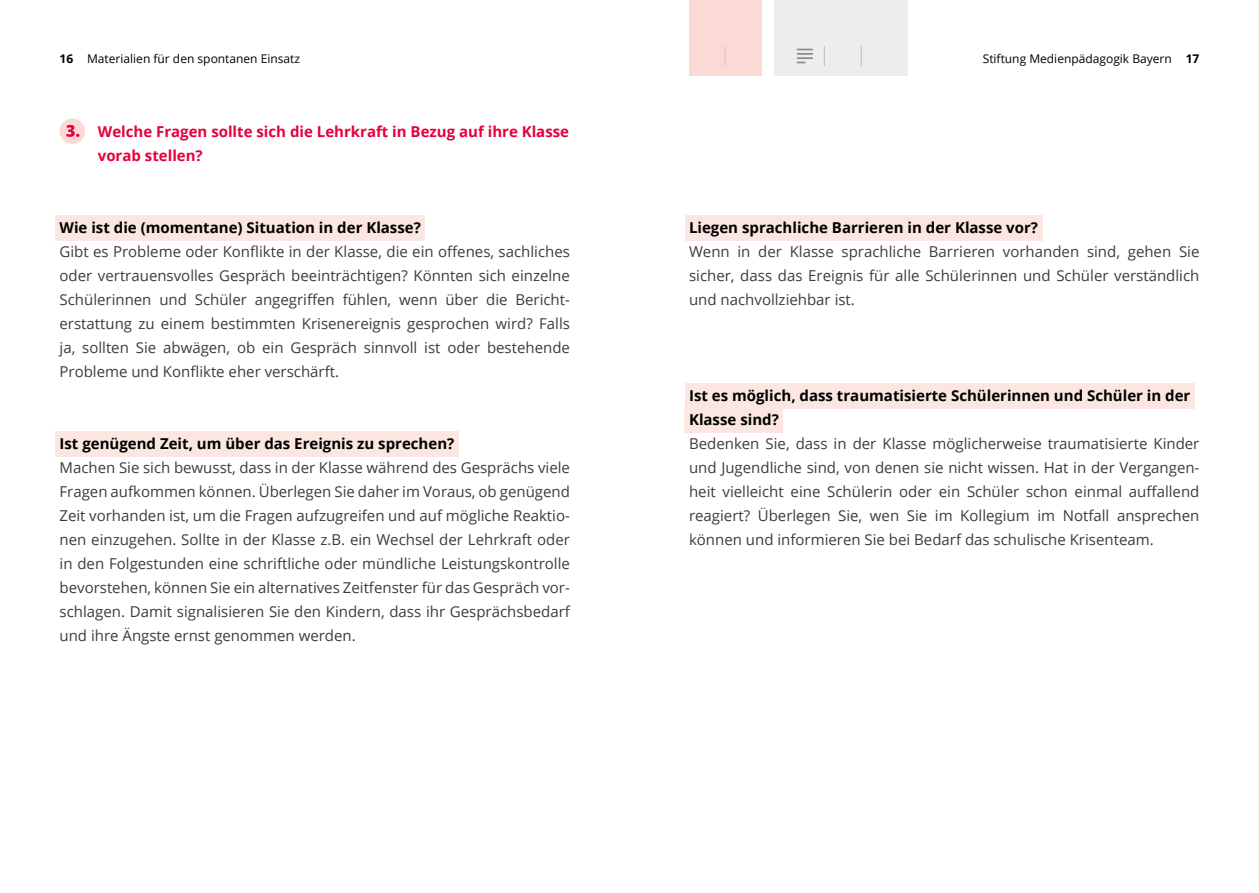
<style>
.page{position:relative;width:1259px;height:893px;background:#fff}
.page>*{position:absolute;margin:0;border:0;box-sizing:border-box;transform-origin:0 0}
.t1{font:15px/24px "Open Sans";color:#3c3c3b;text-align:justify}
.t2{font:700 15px/24px "Open Sans";color:#000}
.t3{font:700 15px/24px "Open Sans";color:#e4013e}
.t4{font:12px "Open Sans";color:#000}
.s1{font-weight:700}
</style>
<div class="page">
<div style="left:689px;top:0;width:72px;height:76px;background:#fbdad5"></div>
<div style="left:774px;top:0;width:134px;height:76px;background:#ededed"></div>
<svg style="left:797px;top:49px;width:16px;height:14px"></svg>
<svg style="left:724px;top:47px;width:2px;height:19px"></svg>
<svg style="left:824px;top:47px;width:1px;height:19px"></svg>
<svg style="left:860px;top:47px;width:2px;height:19px"></svg>
<div style="left:55px;top:215px;width:370px;height:26px;background:#fce6e2"></div>
<div style="left:55px;top:431px;width:403px;height:26px;background:#fce6e2"></div>
<div style="left:60px;top:118px;width:25px;height:26px;background:#fbdad5;border-radius:50%"></div>
<svg style="left:66px;top:125px;width:13px;height:12px"></svg>
<div style="left:685px;top:215px;width:357px;height:26px;background:#fce6e2"></div>
<div style="left:685px;top:383px;width:509px;height:26px;background:#fce6e2"></div>
<div style="left:685px;top:407px;width:98px;height:26px;background:#fce6e2"></div>
<p class="t4" style="left:60px;top:51px;width:242px"><span class="s1">16</span> Materialien für den spontanen Einsatz</p>
<p class="t4" style="left:982px;top:51px;width:218px">Stiftung Medienpädagogik Bayern <span class="s1">17</span></p>
<p class="t3" style="left:98px;top:119px;width:473px">Welche Fragen sollte sich die Lehrkraft in Bezug auf ihre Klasse vorab stellen?</p>
<p class="t2" style="left:60px;top:215px;width:363px">Wie ist die (momentane) Situation in der Klasse?</p>
<p class="t1" style="left:60px;top:239px;width:512px">Gibt es Probleme oder Konflikte in der Klasse, die ein offenes, sachliches oder vertrauensvolles Gespräch beeinträchtigen? Könnten sich einzelne Schülerinnen und Schüler angegriffen fühlen, wenn über die Bericht&shy;erstattung zu einem bestimmten Krisenereignis gesprochen wird? Falls ja, sollten Sie abwägen, ob ein Gespräch sinnvoll ist oder bestehende Probleme und Konflikte eher verschärft.</p>
<p class="t2" style="left:60px;top:431px;width:396px">Ist genügend Zeit, um über das Ereignis zu sprechen?</p>
<p class="t1" style="left:60px;top:455px;width:512px">Machen Sie sich bewusst, dass in der Klasse während des Gesprächs viele Fragen aufkommen können. Überlegen Sie daher im Voraus, ob genügend Zeit vorhanden ist, um die Fragen aufzugreifen und auf mögliche Reaktio&shy;nen einzugehen. Sollte in der Klasse z.B. ein Wechsel der Lehrkraft oder in den Folgestunden eine schriftliche oder mündliche Leistungskontrolle bevorstehen, können Sie ein alternatives Zeitfenster für das Gespräch vor&shy;schlagen. Damit signalisieren Sie den Kindern, dass ihr Gesprächsbedarf und ihre Ängste ernst genommen werden.</p>
<p class="t2" style="left:689px;top:215px;width:350px">Liegen sprachliche Barrieren in der Klasse vor?</p>
<p class="t1" style="left:689px;top:239px;width:512px">Wenn in der Klasse sprachliche Barrieren vorhanden sind, gehen Sie sicher, dass das Ereignis für alle Schülerinnen und Schüler verständlich und nachvollziehbar ist.</p>
<p class="t2" style="left:689px;top:383px;width:503px">Ist es möglich, dass traumatisierte Schülerinnen und Schüler in der<br>Klasse sind?</p>
<p class="t1" style="left:689px;top:431px;width:512px">Bedenken Sie, dass in der Klasse möglicherweise traumatisierte Kinder und Jugendliche sind, von denen sie nicht wissen. Hat in der Vergangen&shy;heit vielleicht eine Schülerin oder ein Schüler schon einmal auffallend reagiert? Überlegen Sie, wen Sie im Kollegium im Notfall ansprechen können und informieren Sie bei Bedarf das schulische Krisenteam.</p>
</div>
